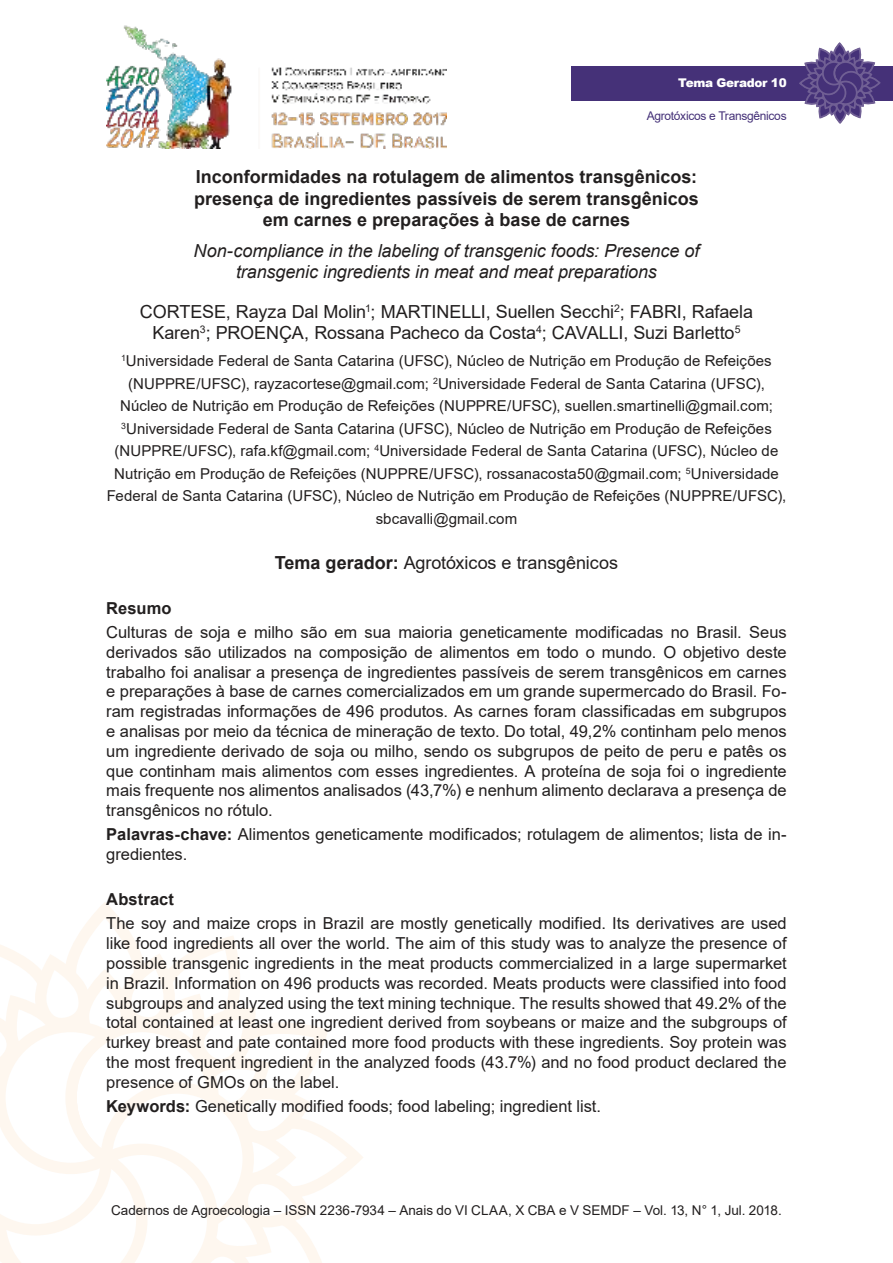
<style>
.page{position:relative;width:893px;height:1263px;background:#fff}
.page>*{position:absolute;margin:0;border:0;box-sizing:border-box;transform-origin:0 0}
.t1{font:18px/21.6px "Arial";letter-spacing:-.005em;color:#221f1f;text-align:center}
.t2{font:700 18px/21.6px "Arial";color:#221f1f;text-align:center}
.t3{font:italic 18px/21.6px "Arial";letter-spacing:-.005em;color:#221f1f;text-align:center}
.t4{font:16.5px/19.8px "Arial";color:#221f1f;text-align:justify}
.t5{font:700 16.5px "Arial";letter-spacing:.005em;color:#221f1f}
.t6{font:15px/22.5px "Arial";letter-spacing:.005em;color:#221f1f;text-align:center}
.t7{font:13.5px "Arial";color:#221f1f}
.t8{font:12px "Arial";letter-spacing:-.025em;color:#453178}
.t9{font:900 12px "Arial";letter-spacing:-.025em;color:#fff}
.s1{font-weight:700}
</style>
<div class="page">
<img style="left:106px;top:25px;width:340px;height:124px">
<svg style="left:0;top:910px;width:363px;height:353px"></svg>
<div style="left:571px;top:66px;width:322px;height:34px;background:#453178"></div>
<svg style="left:798px;top:43px;width:83px;height:81px"></svg>
<p class="t9" style="left:678px;top:76px;width:110px">Tema Gerador 10</p>
<p class="t8" style="left:647px;top:112px;width:141px">Agrotóxicos e Transgênicos</p>
<p class="t2" style="left:194px;top:168px;width:506px">Inconformidades na rotulagem de alimentos transgênicos: presença de ingredientes passíveis de serem transgênicos em carnes e preparações à base de carnes</p>
<p class="t3" style="left:194px;top:241px;width:507px">Non-compliance in the labeling of transgenic foods: Presence of transgenic ingredients in meat and meat preparations</p>
<p class="t1" style="left:140px;top:302px;width:615px">CORTESE, Rayza Dal Molin<sup>1</sup>; MARTINELLI, Suellen Secchi<sup>2</sup>; FABRI, Rafaela<br>Karen<sup>3</sup>; PROENÇA, Rossana Pacheco da Costa<sup>4</sup>; CAVALLI, Suzi Barletto<sup>5</sup></p>
<p class="t6" style="left:107px;top:351px;width:681px"><sup>1</sup>Universidade Federal de Santa Catarina (UFSC), Núcleo de Nutrição em Produção de Refeições (NUPPRE/UFSC), rayzacortese@gmail.com; <sup>2</sup>Universidade Federal de Santa Catarina (UFSC), Núcleo de Nutrição em Produção de Refeições (NUPPRE/UFSC), suellen.smartinelli@gmail.com; <sup>3</sup>Universidade Federal de Santa Catarina (UFSC), Núcleo de Nutrição em Produção de Refeições (NUPPRE/UFSC), rafa.kf@gmail.com; <sup>4</sup>Universidade Federal de Santa Catarina (UFSC), Núcleo de Nutrição em Produção de Refeições (NUPPRE/UFSC), rossanacosta50@gmail.com; <sup>5</sup>Universidade Federal de Santa Catarina (UFSC), Núcleo de Nutrição em Produção de Refeições (NUPPRE/UFSC), sbcavalli@gmail.com</p>
<p class="t1" style="left:275px;top:553px;width:345px"><span class="s1">Tema gerador:</span> Agrotóxicos e transgênicos</p>
<p class="t5" style="left:106px;top:602px;width:67px">Resumo</p>
<p class="t4" style="left:106px;top:624px;width:682px">Culturas de soja e milho são em sua maioria geneticamente modificadas no Brasil. Seus derivados são utilizados na composição de alimentos em todo o mundo. O objetivo deste trabalho foi analisar a presença de ingredientes passíveis de serem transgênicos em carnes e preparações à base de carnes comercializados em um grande supermercado do Brasil. Fo&shy;ram registradas informações de 496 produtos. As carnes foram classificadas em subgrupos e analisas por meio da técnica de mineração de texto. Do total, 49,2% continham pelo menos um ingrediente derivado de soja ou milho, sendo os subgrupos de peito de peru e patês os que continham mais alimentos com esses ingredientes. A proteína de soja foi o ingrediente mais frequente nos alimentos analisados (43,7%) e nenhum alimento declarava a presença de transgênicos no rótulo.</p>
<p class="t4" style="left:106px;top:826px;width:682px"><span class="s1">Palavras-chave:</span> Alimentos geneticamente modificados; rotulagem de alimentos; lista de in&shy;gredientes.</p>
<p class="t5" style="left:106px;top:893px;width:69px">Abstract</p>
<p class="t4" style="left:106px;top:915px;width:682px">The soy and maize crops in Brazil are mostly genetically modified. Its derivatives are used like food ingredients all over the world. The aim of this study was to analyze the presence of possible transgenic ingredients in the meat products commercialized in a large supermarket in Brazil. Information on 496 products was recorded. Meats products were classified into food subgroups and analyzed using the text mining technique. The results showed that 49.2% of the total contained at least one ingredient derived from soybeans or maize and the subgroups of turkey breast and pate contained more food products with these ingredients. Soy protein was the most frequent ingredient in the analyzed foods (43.7%) and no food product declared the presence of GMOs on the label.</p>
<p class="t4" style="left:106px;top:1098px;width:496px"><span class="s1">Keywords:</span> Genetically modified foods; food labeling; ingredient list.</p>
<p class="t7" style="left:111px;top:1205px;width:672px">Cadernos de Agroecologia – ISSN 2236-7934 – Anais do VI CLAA, X CBA e V SEMDF – Vol. 13, N° 1, Jul. 2018.</p>
</div>
